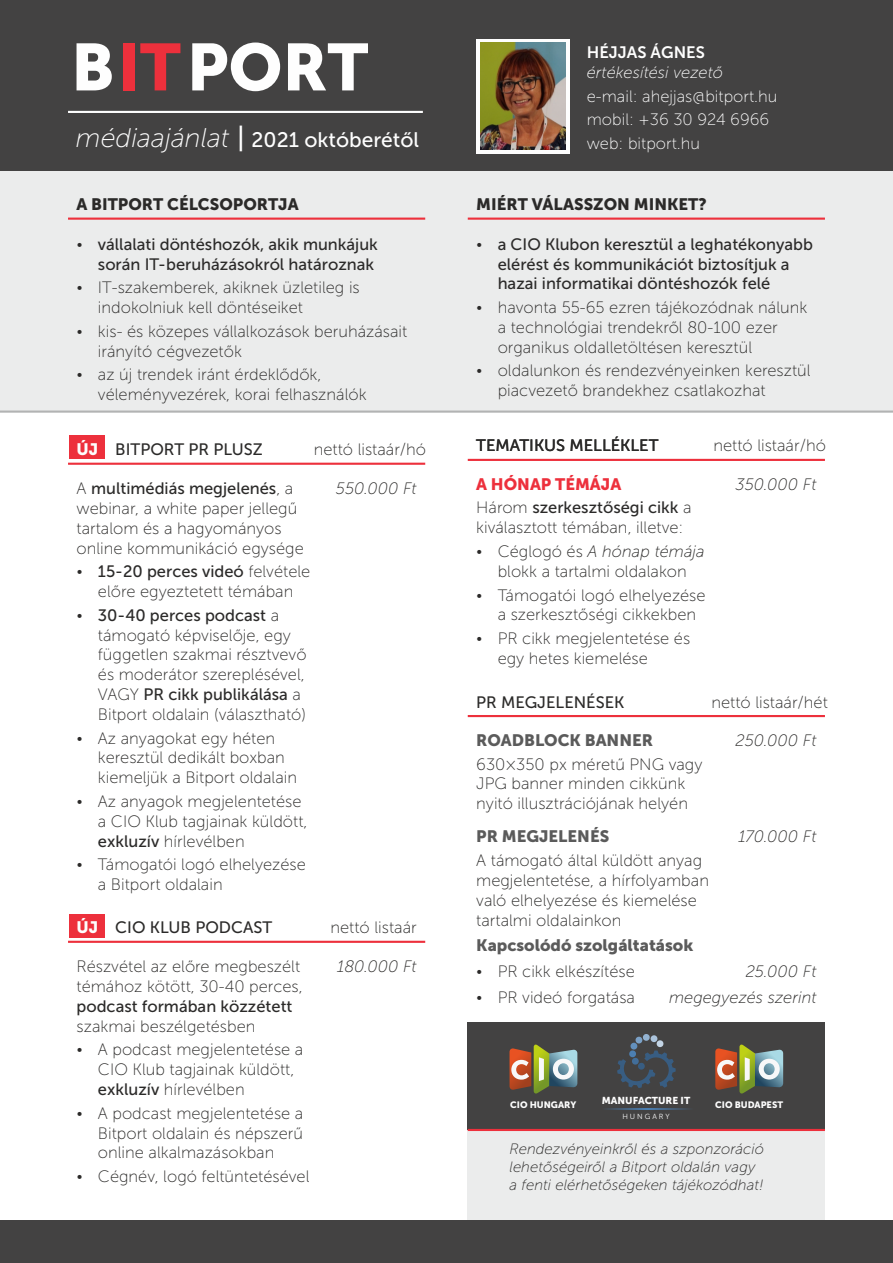
<style>
.page{position:relative;width:893px;height:1263px;background:#fff}
.page>*{position:absolute;margin:0;border:0;box-sizing:border-box;transform-origin:0 0}
.t1{font:65.85px "Museo Sans 900";color:#fefefe}
.t2{font:21px "Museo Sans 500";color:#fefefe}
.t3{font:16.5px/19.8px "Museo Sans 100";color:#2b2a29}
.t4{font:16.5px/19.8px "Museo Sans 500";color:#2b2a29}
.t5{font:italic 16.5px/25.8px "Museo Sans 100";color:#2b2a29;text-align:right}
.t6{font:16.5px/23.7px "Museo Sans 100";color:#fefefe}
.t7{font:16.5px "Museo Sans 900";color:#5b5b5b}
.t8{font:16.5px "Museo Sans 900";color:#2b2a29}
.t9{font:italic 16.5px "Museo Sans 100";color:#fefefe}
.t10{font:16.5px "Museo Sans 900";color:#ed303c}
.t11{font:16.5px "Museo Sans 700";color:#fefefe}
.t12{font:italic 15px/18px "Museo Sans 100";color:#2b2a29}
.t13{font:10.05px "Museo Sans 900";color:#fefefe}
.t14{font:9.3px "Museo Sans 900";color:#fefefe}
.t15{font:7.35px "Museo Sans 300";letter-spacing:.27em;color:#fefefe}
.s1{color:#ed303c}
.s2{font-family:"Museo Sans 100";font-style:italic;font-size:27px}
.s3{font-size:27px}
.s4{font-family:"Museo Sans 900";color:#fefefe}
.s5{font-family:"Museo Sans 100"}
.s6{font-family:"Museo Sans 500"}
.s7{font-style:italic}
</style>
<div class="page">
<div style="left:70px;top:436px;width:35px;height:23px;background:#ed303c"></div>
<hr style="left:68px;top:463px;width:357px;height:2px;background:#ed303c">
<div style="left:70px;top:914px;width:35px;height:23px;background:#ed303c"></div>
<hr style="left:68px;top:941px;width:357px;height:2px;background:#ed303c">
<div style="left:468px;top:1130px;width:357px;height:102px;background:#ebecec"></div>
<div style="left:468px;top:1022px;width:357px;height:108px;background:#434242"></div>
<hr style="left:468px;top:1129px;width:357px;height:2px;background:#ed303c">
<hr style="left:468px;top:459px;width:357px;height:2px;background:#ed303c">
<hr style="left:468px;top:715px;width:357px;height:2px;background:#ed303c">
<hr style="left:597px;top:1108px;width:98px;height:1px;background:#4b7fb3">
<svg style="left:617px;top:1034px;width:59px;height:54px"></svg>
<svg style="left:509px;top:1044px;width:68px;height:49px"></svg>
<svg style="left:715px;top:1044px;width:68px;height:49px"></svg>
<div style="left:0;top:170px;width:893px;height:242px;background:#ebecec"></div>
<hr style="left:68px;top:218px;width:357px;height:2px;background:#ed303c">
<hr style="left:468px;top:218px;width:357px;height:2px;background:#ed303c">
<div style="left:0;top:0;width:893px;height:170px;background:#434242"></div>
<div style="left:0;top:1220px;width:893px;height:43px;background:#434242"></div>
<hr style="left:68px;top:111px;width:355px;height:2px;background:#fefefe">
<hr style="left:0;top:410px;width:893px;height:3px;background:#b2b3b3">
<div style="left:476px;top:39px;width:94px;height:114px;background:#fefefe"></div>
<img style="left:480px;top:43px;width:86px;height:106px">
<h1 class="t1" style="left:71px;top:41px;width:299px">B<span class="s1">IT</span>PORT</h1>
<p class="t2" style="left:76px;top:131px;width:345px"><span class="s2">médiaajánlat</span> <span class="s3">|</span> 2021 októberétől</p>
<p class="t8" style="left:77px;top:198px;width:224px">A BITPORT CÉLCSOPORTJA</p>
<p class="t4" style="left:98px;top:236px;width:281px">vállalati döntéshozók, akik munkájuk során IT-beruházásokról határoznak</p>
<p class="t3" style="left:98px;top:279px;width:263px">IT-szakemberek, akiknek üzletileg is indokolniuk kell döntéseiket</p>
<p class="t3" style="left:98px;top:323px;width:311px">kis- és közepes vállalkozások beruházásait irányító cégvezetők</p>
<p class="t3" style="left:98px;top:366px;width:270px">az új trendek iránt érdeklődők, véleményvezérek, korai felhasználók</p>
<p class="t4" style="left:77px;top:441px;width:188px"><span class="s4">ÚJ</span> BITPORT PR PLUSZ</p>
<p class="t3" style="left:314px;top:441px;width:114px">nettó listaár/hó</p>
<p class="t4" style="left:77px;top:480px;width:218px"><span class="s5">A</span> multimédiás megjelenés<span class="s5">, a</span></p>
<p class="t3" style="left:77px;top:500px;width:229px">webinar, a white paper jellegű tartalom és a hagyományos online kommunikáció egysége</p>
<p class="t4" style="left:98px;top:563px;width:214px">15-20 perces videó <span class="s5">felvétele</span></p>
<p class="t3" style="left:98px;top:583px;width:197px">előre egyeztetett témában</p>
<p class="t4" style="left:98px;top:607px;width:183px">30-40 perces podcast <span class="s5">a</span></p>
<p class="t3" style="left:98px;top:627px;width:210px">támogató képviselője, egy független szakmai résztvevő és moderátor szereplésével,</p>
<p class="t4" style="left:98px;top:686px;width:204px"><span class="s5">VAGY</span> PR cikk publikálása <span class="s5">a</span></p>
<p class="t3" style="left:98px;top:704px;width:210px;line-height:23.7px">Bitport oldalain (választható)<br>Az anyagokat egy héten</p>
<p class="t3" style="left:98px;top:749px;width:201px">keresztül dedikált boxban kiemeljük a Bitport oldalain</p>
<p class="t3" style="left:98px;top:793px;width:211px">Az anyagok megjelentetése a CIO Klub tagjainak küldött, <span class="s6">exkluzív</span> hírlevélben</p>
<p class="t3" style="left:98px;top:856px;width:209px">Támogatói logó elhelyezése a Bitport oldalain</p>
<p class="t5" style="left:336px;top:477px;width:82px">550.000 Ft</p>
<p class="t4" style="left:77px;top:919px;width:197px"><span class="s4">ÚJ</span> CIO KLUB PODCAST</p>
<p class="t3" style="left:330px;top:919px;width:88px">nettó listaár</p>
<p class="t3" style="left:77px;top:958px;width:228px">Részvétel az előre megbeszélt témához kötött, 30-40 perces,</p>
<p class="t4" style="left:77px;top:998px;width:217px">podcast formában közzétett</p>
<p class="t3" style="left:98px;top:1016px;width:207px;line-height:23.7px;text-indent:-21px">szakmai beszélgetésben<br>A podcast megjelentetése a</p>
<p class="t3" style="left:98px;top:1061px;width:198px">CIO Klub tagjainak küldött, <span class="s6">exkluzív</span> hírlevélben</p>
<p class="t3" style="left:98px;top:1105px;width:207px;text-align:justify">A podcast megjelentetése a Bitport oldalain és népszerű online alkalmazásokban</p>
<p class="t3" style="left:98px;top:1168px;width:213px">Cégnév, logó feltüntetésével</p>
<p class="t5" style="left:337px;top:955px;width:81px">180.000 Ft</p>
<p class="t11" style="left:587px;top:46px;width:120px">HÉJJAS ÁGNES</p>
<p class="t9" style="left:587px;top:65px;width:138px">értékesítési vezető</p>
<p class="t6" style="left:587px;top:86px;width:192px">e-mail: ahejjas@bitport.hu mobil: +36 30 924 6966 web: bitport.hu</p>
<p class="t8" style="left:476px;top:198px;width:232px">MIÉRT VÁLASSZON MINKET?</p>
<p class="t4" style="left:498px;top:236px;width:317px">a CIO Klubon keresztül a leghatékonyabb elérést és kommunikációt biztosítjuk a hazai informatikai döntéshozók felé</p>
<p class="t3" style="left:498px;top:299px;width:311px">havonta 55-65 ezren tájékozódnak nálunk a technológiai trendekről 80-100 ezer organikus oldalletöltésen keresztül</p>
<p class="t3" style="left:498px;top:362px;width:314px">oldalunkon és rendezvényeinken keresztül piacvezető brandekhez csatlakozhat</p>
<p class="t4" style="left:476px;top:437px;width:184px">TEMATIKUS MELLÉKLET</p>
<p class="t3" style="left:713px;top:437px;width:114px">nettó listaár/hó</p>
<p class="t10" style="left:476px;top:477px;width:147px">A HÓNAP TÉMÁJA</p>
<p class="t4" style="left:476px;top:499px;width:217px"><span class="s5">Három</span> szerkesztőségi cikk <span class="s5">a</span></p>
<p class="t3" style="left:498px;top:517px;width:209px;line-height:23.7px;text-indent:-21px">kiválasztott témában, illetve:<br>Céglogó és <span class="s7">A hónap témája</span></p>
<p class="t3" style="left:498px;top:561px;width:209px;line-height:23.7px">blokk a tartalmi oldalakon<br>Támogatói logó elhelyezése</p>
<p class="t3" style="left:498px;top:604px;width:200px;line-height:23.7px">a szerkesztőségi cikkekben<br>PR cikk megjelentetése és</p>
<p class="t3" style="left:498px;top:650px;width:152px">egy hetes kiemelése</p>
<p class="t5" style="left:736px;top:473px;width:82px">350.000 Ft</p>
<p class="t4" style="left:476px;top:693px;width:150px">PR MEGJELENÉSEK</p>
<p class="t3" style="left:711px;top:693px;width:118px">nettó listaár/hét</p>
<p class="t7" style="left:476px;top:733px;width:178px">ROADBLOCK BANNER</p>
<p class="t3" style="left:476px;top:755px;width:228px">630×350 px méretű PNG vagy<br>JPG banner minden cikkünk nyitó illusztrációjának helyén</p>
<p class="t5" style="left:736px;top:729px;width:82px">250.000 Ft</p>
<p class="t7" style="left:476px;top:830px;width:135px">PR MEGJELENÉS</p>
<p class="t3" style="left:476px;top:852px;width:234px">A támogató által küldött anyag megjelentetése, a hírfolyamban való elhelyezése és kiemelése tartalmi oldalainkon</p>
<p class="t7" style="left:476px;top:939px;width:218px">Kapcsolódó szolgáltatások</p>
<p class="t3" style="left:498px;top:960px;width:139px;line-height:25.8px">PR cikk elkészítése<br>PR videó forgatása</p>
<p class="t5" style="left:738px;top:825px;width:80px">170.000 Ft</p>
<p class="t5" style="left:669px;top:960px;width:149px">25.000 Ft megegyezés szerint</p>
<p class="t13" style="left:602px;top:1096px;width:90px">MANUFACTURE IT</p>
<p class="t15" style="left:622px;top:1113px;width:49px">HUNGARY</p>
<p class="t14" style="left:510px;top:1101px;width:68px">CIO HUNGARY</p>
<p class="t14" style="left:715px;top:1101px;width:69px">CIO BUDAPEST</p>
<p class="t12" style="left:509px;top:1141px;width:256px">Rendezvényeinkről és a szponzoráció lehetőségeiről a Bitport oldalán vagy a fenti elérhetőségeken tájékozódhat!</p>
</div>
